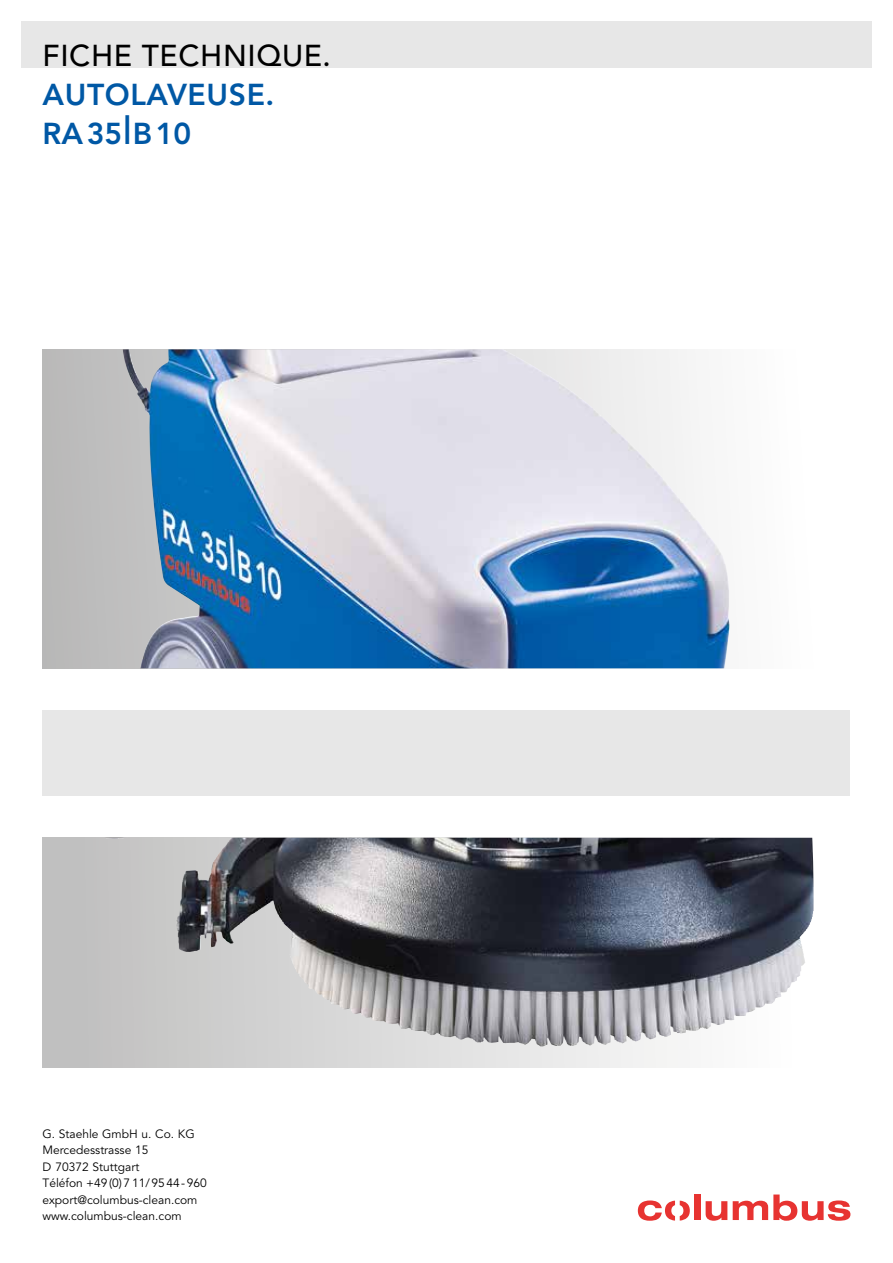
<style>
.page{position:relative;width:893px;height:1263px;background:#fff}
.page>*{position:absolute;margin:0;border:0;box-sizing:border-box;transform-origin:0 0}
.t1{font:800 30px/39px "Avenir";letter-spacing:.02em;color:#0058a5}
.t2{font:500 30px "Avenir";letter-spacing:.02em;color:#000}
.t3{font:12px/16.5px "Avenir";color:#000}
.s1{font-size:60px}
</style>
<div class="page">
<div style="left:21px;top:21px;width:851px;height:47px;background:#e7e7e7"></div>
<div style="left:43px;top:710px;width:807px;height:85px;background:#e7e7e7"></div>
<div style="left:694px;top:1194px;width:6px;height:26px;background:#e73331"></div>
<svg style="left:706px;top:1201px;width:21px;height:20px"></svg>
<svg style="left:733px;top:1194px;width:117px;height:27px"></svg>
<svg style="left:638px;top:1200px;width:52px;height:21px"></svg>
<svg style="left:43px;top:838px;width:771px;height:229px;background:#909297"></svg>
<img style="left:176px;top:838px;width:116px;height:114px">
<div style="left:43px;top:349px;width:80px;height:319px;background:#bcbcbc"></div>
<img style="left:123px;top:349px;width:607px;height:319px">
<h1 class="t2" style="left:43px;top:44px;width:290px">FICHE TECHNIQUE.</h1>
<h1 class="t1" style="left:43px;top:77px;width:233px">AUTOLAVEUSE.<br>RA 35 <span class="s1">ı</span> B 10</h1>
<p class="t3" style="left:43px;top:1127px;width:166px">G. Staehle GmbH u. Co. KG<br>Mercedesstrasse 15<br>D 70372 Stuttgart<br>Téléfon +49 (0) 7 11/ 95 44 - 960 export@columbus-clean.com www.columbus-clean.com</p>
</div>
